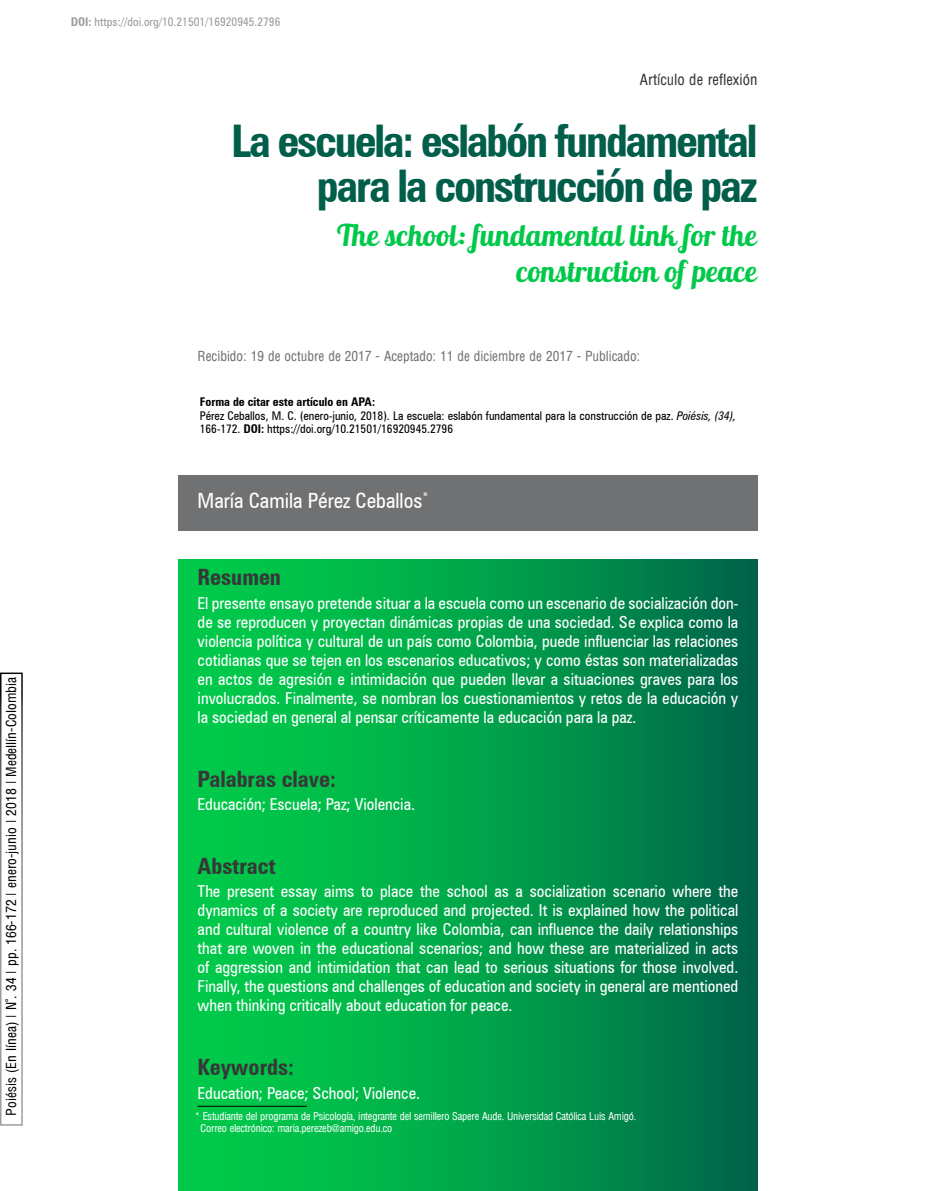
<style>
.page{position:relative;width:936px;height:1191px;background:#fff}
.page>*{position:absolute;margin:0;border:0;box-sizing:border-box;transform-origin:0 0}
.t1{font:700 condensed 45px/45px "Zurich BT";letter-spacing:-.05em;color:#005e4a;text-align:right}
.t2{font:30px/36px "Lobster";color:#00c94a;text-align:right}
.t3{font:700 condensed 22.5px "Zurich BT";color:#373737}
.t4{font:condensed 21px "Zurich BT";color:#fff}
.t5{font:condensed 16.5px/18.9px "Zurich BT";color:#fff;text-align:justify}
.t6{font:15px "Arena Condensed";color:#373737}
.t7{font:13.5px "Arena Condensed";color:#000}
.t8{font:13.5px "Arena Condensed";color:#707172}
.t9{font:condensed 12px/13.8px "Zurich BT";color:#000}
.t10{font:condensed 12px "Zurich BT";color:#9c9e9f}
.t11{font:10.5px/11.7px "Arena Condensed";letter-spacing:-.02em;color:#fff}
.s1{font-weight:700}
.s2{font-style:italic}
</style>
<div class="page">
<div style="left:178px;top:559px;width:579px;height:632px;background:linear-gradient(to right,#00d74a,#006b4a)"></div>
<div style="left:178px;top:475px;width:579px;height:55px;background:#707172"></div>
<hr style="left:198px;top:1106px;width:109px;height:1px;background:#000">
<div style="left:0;top:672px;width:23px;height:453px;border:2px solid #fff"></div>
<p class="t7" style="left:4px;top:1115px;width:440px;rotate:-90deg">Poiésis (En línea) | N°. 34 | pp. 166-172 | enero-junio | 2018 | Medellín-Colombia</p>
<p class="t10" style="left:71px;top:15px;width:211px"><span class="s1">DOI:</span> https://doi.org/10.21501/16920945.2796</p>
<p class="t6" style="left:640px;top:71px;width:119px">Artículo de reflexión</p>
<h1 class="t1" style="left:231px;top:118px;width:528px">La escuela: eslabón fundamental para la construcción de paz</h1>
<h2 class="t2" style="left:338px;top:217px;width:420px">The school: fundamental link for the construction of peace</h2>
<p class="t8" style="left:198px;top:348px;width:444px">Recibido: 19 de octubre de 2017 - Aceptado: 11 de diciembre de 2017 - Publicado:</p>
<p class="t9" style="left:200px;top:394px;width:538px"><span class="s1">Forma de citar este artículo en APA:<br></span>Pérez Ceballos, M. C. (enero-junio, 2018). La escuela: eslabón fundamental para la construcción de paz. <span class="s2">Poiésis, (34),<br></span>166-172. <span class="s1">DOI:</span> https://doi.org/10.21501/16920945.2796</p>
<p class="t4" style="left:198px;top:488px;width:232px">María Camila Pérez Ceballos<sup>*</sup></p>
<h3 class="t3" style="left:198px;top:564px;width:85px">Resumen</h3>
<p class="t5" style="left:198px;top:593px;width:542px">El presente ensayo pretende situar a la escuela como un escenario de socialización don&shy;de se reproducen y proyectan dinámicas propias de una sociedad. Se explica como la violencia política y cultural de un país como Colombia, puede influenciar las relaciones cotidianas que se tejen en los escenarios educativos; y como éstas son materializadas en actos de agresión e intimidación que pueden llevar a situaciones graves para los involucrados. Finalmente, se nombran los cuestionamientos y retos de la educación y la sociedad en general al pensar críticamente la educación para la paz.</p>
<h3 class="t3" style="left:198px;top:765px;width:140px">Palabras clave:</h3>
<p class="t5" style="left:198px;top:794px;width:219px">Educación; Escuela; Paz; Violencia.</p>
<h3 class="t3" style="left:198px;top:852px;width:79px">Abstract</h3>
<p class="t5" style="left:198px;top:881px;width:542px">The present essay aims to place the school as a socialization scenario where the dynamics of a society are reproduced and projected. It is explained how the political and cultural violence of a country like Colombia, can influence the daily relationships that are woven in the educational scenarios; and how these are materialized in acts of aggression and intimidation that can lead to serious situations for those involved.<br>Finally, the questions and challenges of education and society in general are mentioned when thinking critically about education for peace.</p>
<h3 class="t3" style="left:198px;top:1053px;width:98px">Keywords:</h3>
<p class="t5" style="left:198px;top:1083px;width:224px">Education; Peace; School; Violence.</p>
<p class="t11" style="left:200px;top:1110px;width:437px;text-indent:-6px">* Estudiante del programa de Psicología, integrante del semillero Sapere Aude. Universidad Católica Luis Amigó.<br>Correo electrónico: maria.perezeb@amigo.edu.co</p>
</div>
